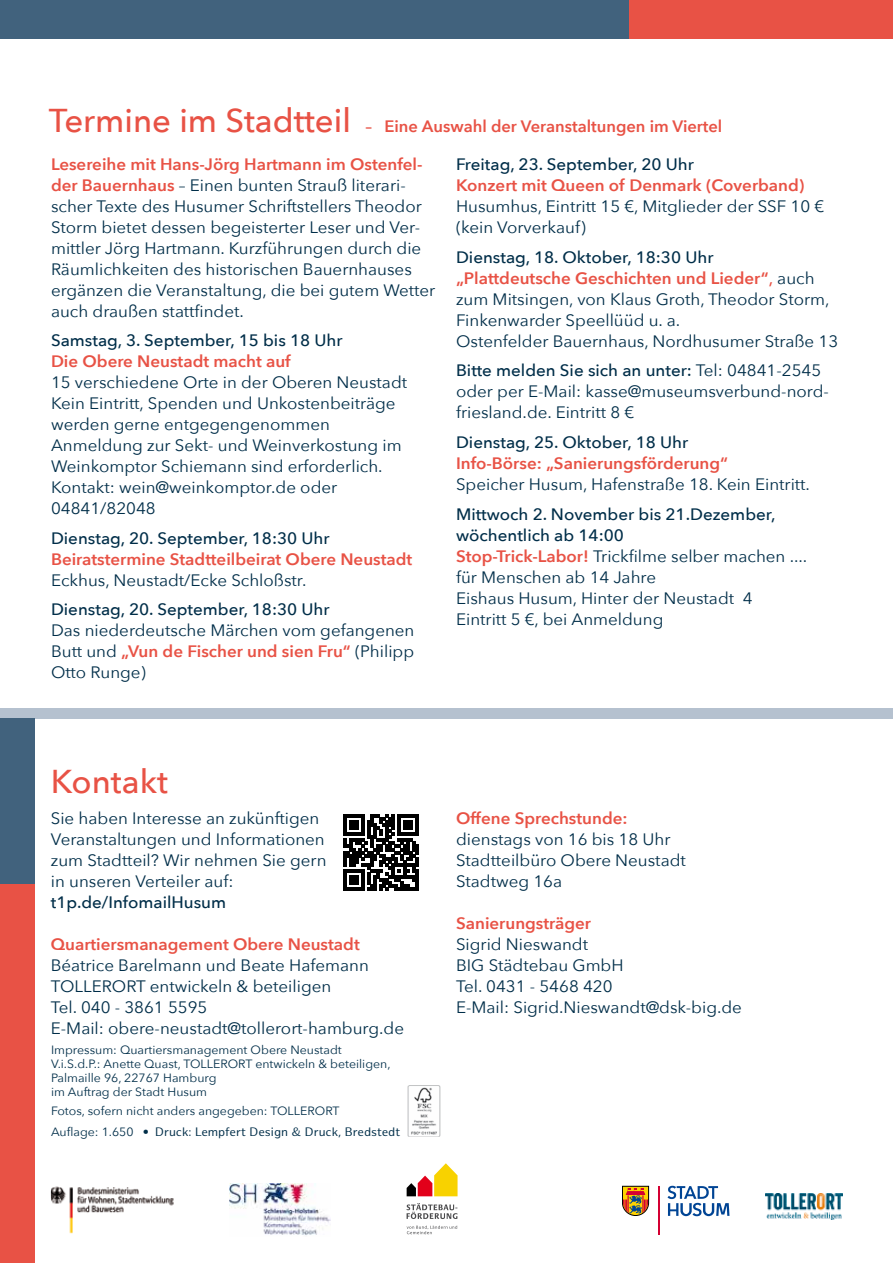
<style>
.page{position:relative;width:893px;height:1263px;background:#fff}
.page>*{position:absolute;margin:0;border:0;box-sizing:border-box;transform-origin:0 0}
.t1{font:500 33px "Avenir Next";color:#e85245}
.t2{font:16.5px/21px "Avenir Next";color:#002e49}
.t3{font:600 16.5px "Avenir Next";color:#e85245}
.t4{font:500 16.5px "Avenir Next";color:#002e49}
.t5{font:12px/14.2px "Avenir Next";color:#002e49}
.t6{font:12px "Hamburg Sans";color:#002e49}
.s1{font-weight:500;font-size:33px}
.s2{font-weight:500}
.s3{font-weight:600;color:#e85245}
.s4{font-weight:500;color:#e85245}
.s5{font-family:"Avenir Next"}
</style>
<div class="page">
<div style="left:0;top:708px;width:893px;height:10px;background:#b5c1cf"></div>
<div style="left:0;top:881px;width:34px;height:382px;background:#e85245"></div>
<div style="left:0;top:718px;width:34px;height:165px;background:#41627d"></div>
<div style="left:0;top:0;width:841px;height:38px;background:#41627d"></div>
<div style="left:629px;top:0;width:264px;height:38px;background:#e85245"></div>
<img style="left:407px;top:1085px;width:34px;height:52px">
<svg style="left:344px;top:815px;width:75px;height:75px"></svg>
<img style="left:766px;top:1194px;width:77px;height:26px">
<img style="left:229px;top:1183px;width:101px;height:53px">
<svg style="left:658px;top:1186px;width:1px;height:49px"></svg>
<svg style="left:622px;top:1186px;width:27px;height:29px"></svg>
<svg style="left:667px;top:1186px;width:62px;height:30px"></svg>
<img style="left:51px;top:1186px;width:123px;height:48px">
<svg style="left:407px;top:1163px;width:51px;height:33px"></svg>
<svg style="left:407px;top:1225px;width:50px;height:9px"></svg>
<svg style="left:407px;top:1203px;width:50px;height:16px"></svg>
<p class="t3" style="left:49px;top:112px;width:675px"><span class="s1">Termine im Stadtteil</span> <span class="s2">–</span> Eine Auswahl der Veranstaltungen im Viertel</p>
<p class="t4" style="left:456px;top:151px;width:239px">Freitag, 23. September, 20 Uhr</p>
<p class="t3" style="left:456px;top:172px;width:350px">Konzert mit Queen of Denmark (Coverband)</p>
<p class="t2" style="left:456px;top:195px;width:370px">Husumhus, Eintritt 15 €, Mitglieder der SSF 10 € (kein Vorverkauf)</p>
<p class="t2" style="left:456px;top:246px;width:384px"><span class="s2">Dienstag, 18. Oktober, 18:30 Uhr<br></span><span class="s3">„Plattdeutsche Geschichten und Lieder“</span><span class="s4">,</span> auch zum Mitsingen, von Klaus Groth, Theodor Storm, Finkenwarder Speellüüd u. a.<br>Ostenfelder Bauernhaus, Nordhusumer Straße 13</p>
<p class="t2" style="left:456px;top:359px;width:374px"><span class="s2">Bitte melden Sie sich an unter:</span> Tel: 04841-2545 oder per E-Mail: kasse@museumsverbund-nord&shy;friesland.de. Eintritt 8 €</p>
<p class="t4" style="left:456px;top:428px;width:234px">Dienstag, 25. Oktober, 18 Uhr</p>
<p class="t3" style="left:456px;top:449px;width:274px">Info-Börse: „Sanierungsförderung“</p>
<p class="t2" style="left:456px;top:473px;width:355px">Speicher Husum, Hafenstraße 18. Kein Eintritt.</p>
<p class="t2" style="left:456px;top:502px;width:353px"><span class="s2">Mittwoch 2. November bis 21.Dezember, wöchentlich ab 14:00<br></span><span class="s3">Stop-Trick-Labor!</span> Trickfilme selber machen .... für Menschen ab 14 Jahre<br>Eishaus Husum, Hinter der Neustadt 4<br>Eintritt 5 €, bei Anmeldung</p>
<p class="t2" style="left:51px;top:153px;width:386px"><span class="s3">Lesereihe mit Hans-Jörg Hartmann im Ostenfel&shy;der Bauernhaus</span> – Einen bunten Strauß literari&shy;scher Texte des Husumer Schriftstellers Theodor Storm bietet dessen begeisterter Leser und Ver&shy;mittler Jörg Hartmann. Kurzführungen durch die Räumlichkeiten des historischen Bauernhauses ergänzen die Veranstaltung, die bei gutem Wetter auch draußen stattfindet.</p>
<p class="t4" style="left:51px;top:326px;width:293px">Samstag, 3. September, 15 bis 18 Uhr</p>
<p class="t3" style="left:51px;top:347px;width:241px">Die Obere Neustadt macht auf</p>
<p class="t2" style="left:51px;top:371px;width:358px">15 verschiedene Orte in der Oberen Neustadt Kein Eintritt, Spenden und Unkostenbeiträge werden gerne entgegengenommen Anmeldung zur Sekt- und Weinverkostung im Weinkomptor Schiemann sind erforderlich.<br>Kontakt: wein@weinkomptor.de oder 04841/82048</p>
<p class="t4" style="left:51px;top:524px;width:280px">Dienstag, 20. September, 18:30 Uhr</p>
<p class="t3" style="left:51px;top:545px;width:363px">Beiratstermine Stadtteilbeirat Obere Neustadt</p>
<p class="t2" style="left:51px;top:569px;width:257px">Eckhus, Neustadt/Ecke Schloßstr.</p>
<p class="t4" style="left:51px;top:595px;width:280px">Dienstag, 20. September, 18:30 Uhr</p>
<p class="t2" style="left:51px;top:619px;width:365px;text-align:justify">Das niederdeutsche Märchen vom gefangenen Butt und <span class="s3">„Vun de Fischer und sien Fru“</span> (Philipp Otto Runge)</p>
<h1 class="t1" style="left:51px;top:753px;width:119px">Kontakt</h1>
<p class="t2" style="left:51px;top:807px;width:277px">Sie haben Interesse an zukünftigen Veranstaltungen und Informationen zum Stadtteil? Wir nehmen Sie gern in unseren Verteiler auf:</p>
<p class="t4" style="left:51px;top:888px;width:177px">t1p.de/InfomailHusum</p>
<p class="t3" style="left:51px;top:930px;width:310px">Quartiersmanagement Obere Neustadt</p>
<p class="t2" style="left:51px;top:954px;width:355px">Béatrice Barelmann und Beate Hafemann TOLLERORT entwickeln &amp; beteiligen<br>Tel. 040 - 3861 5595<br>E-Mail: obere-neustadt@tollerort-hamburg.de</p>
<p class="t5" style="left:51px;top:1042px;width:341px">Impressum: Quartiersmanagement Obere Neustadt V.i.S.d.P.: Anette Quast, TOLLERORT entwickeln &amp; beteiligen, Palmaille 96, 22767 Hamburg<br>im Auftrag der Stadt Husum</p>
<p class="t5" style="left:51px;top:1103px;width:290px">Fotos, sofern nicht anders angegeben: TOLLERORT</p>
<p class="t6" style="left:51px;top:1125px;width:351px"><span class="s5">Auflage: 1.650 •</span> Druck: Lempfert Design &amp; Druck, Bredstedt</p>
<p class="t3" style="left:456px;top:804px;width:173px">Offene Sprechstunde:</p>
<p class="t2" style="left:456px;top:828px;width:231px">dienstags von 16 bis 18 Uhr<br>Stadtteilbüro Obere Neustadt<br>Stadtweg 16a</p>
<p class="t3" style="left:456px;top:909px;width:137px">Sanierungsträger</p>
<p class="t2" style="left:456px;top:933px;width:287px">Sigrid Nieswandt<br>BIG Städtebau GmbH<br>Tel. 0431 - 5468 420<br>E-Mail: Sigrid.Nieswandt@dsk-big.de</p>
</div>
